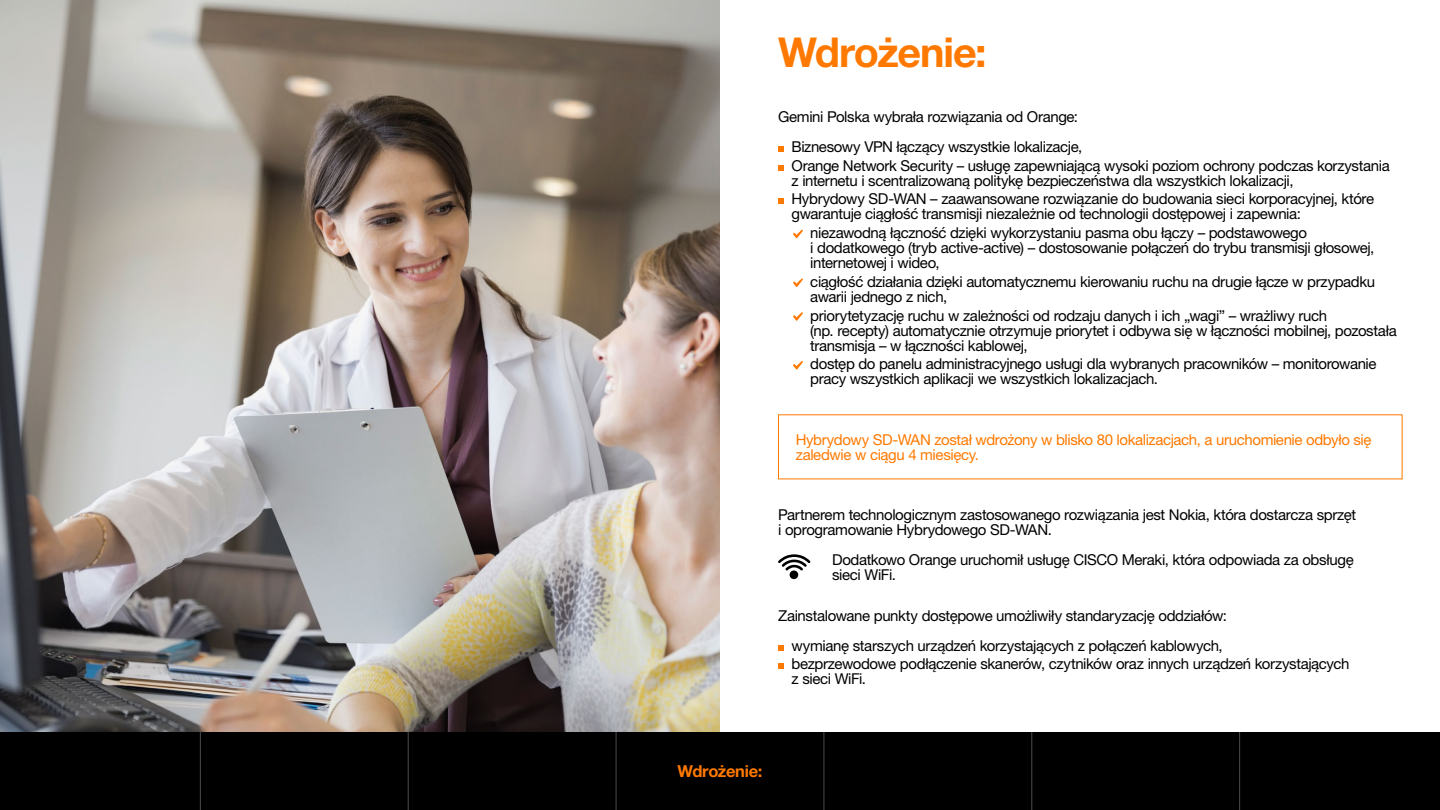
<style>
.page{position:relative;width:1440px;height:810px;background:#fff}
.page>*{position:absolute;margin:0;border:0;box-sizing:border-box;transform-origin:0 0}
.t1{font:700 41.25px "Helvetica Neue LT Pro";letter-spacing:-.025em;color:#ff7900}
.t2{font:700 16.5px "Helvetica Neue LT Pro";letter-spacing:-.015em;color:#ff7900}
.t3{font:15px/15px "Helvetica Neue LT Pro";letter-spacing:-.025em;color:#000}
.t4{font:15px/15px "Helvetica Neue LT Pro";letter-spacing:-.025em;color:#ff7900}
</style>
<div class="page">
<img style="left:0;top:0;width:720px;height:732px">
<svg style="left:778px;top:146px;width:6px;height:6px"></svg>
<svg style="left:778px;top:165px;width:6px;height:6px"></svg>
<svg style="left:778px;top:198px;width:6px;height:6px"></svg>
<svg style="left:793px;top:230px;width:10px;height:8px"></svg>
<svg style="left:793px;top:279px;width:10px;height:8px"></svg>
<svg style="left:793px;top:312px;width:10px;height:9px"></svg>
<svg style="left:793px;top:361px;width:10px;height:8px"></svg>
<svg style="left:778px;top:645px;width:6px;height:6px"></svg>
<svg style="left:778px;top:663px;width:6px;height:6px"></svg>
<svg style="left:778px;top:554px;width:32px;height:17px"></svg>
<div style="left:790px;top:570px;width:8px;height:9px;background:#000;border-radius:50%"></div>
<div style="left:0;top:732px;width:1440px;height:78px;background:#000"></div>
<hr style="left:200px;top:732px;width:1px;height:78px;background:#fff">
<hr style="left:408px;top:732px;width:1px;height:78px;background:#fff">
<hr style="left:616px;top:732px;width:1px;height:78px;background:#fff">
<hr style="left:824px;top:732px;width:1px;height:78px;background:#fff">
<hr style="left:1031px;top:732px;width:1px;height:78px;background:#fff">
<hr style="left:1239px;top:732px;width:1px;height:78px;background:#fff">
<h1 class="t1" style="left:778px;top:27px;width:210px">Wdrożenie:</h1>
<p class="t3" style="left:778px;top:101px;width:306px;line-height:30px;text-align:right">Gemini Polska wybrała rozwiązania od Orange:<br>Biznesowy VPN łączący wszystkie lokalizacje,</p>
<p class="t3" style="left:792px;top:158px;width:600px">Orange Network Security – usługę zapewniającą wysoki poziom ochrony podczas korzystania z internetu i scentralizowaną politykę bezpieczeństwa dla wszystkich lokalizacji,</p>
<p class="t3" style="left:792px;top:191px;width:584px">Hybrydowy SD-WAN – zaawansowane rozwiązanie do budowania sieci korporacyjnej, które gwarantuje ciągłość transmisji niezależnie od technologii dostępowej i zapewnia:</p>
<p class="t3" style="left:810px;top:225px;width:566px">niezawodną łączność dzięki wykorzystaniu pasma obu łączy – podstawowego<br>i dodatkowego (tryb active-active) – dostosowanie połączeń do trybu transmisji głosowej, internetowej i wideo,</p>
<p class="t3" style="left:810px;top:274px;width:566px">ciągłość działania dzięki automatycznemu kierowaniu ruchu na drugie łącze w przypadku awarii jednego z nich,</p>
<p class="t3" style="left:810px;top:308px;width:588px">priorytetyzację ruchu w zależności od rodzaju danych i ich „wagi” – wrażliwy ruch<br>(np. recepty) automatycznie otrzymuje priorytet i odbywa się w łączności mobilnej, pozostała transmisja – w łączności kablowej,</p>
<p class="t3" style="left:810px;top:356px;width:568px">dostęp do panelu administracyjnego usługi dla wybranych pracowników – monitorowanie pracy wszystkich aplikacji we wszystkich lokalizacjach.</p>
<p class="t4" style="left:796px;top:432px;width:577px">Hybrydowy SD-WAN został wdrożony w blisko 80 lokalizacjach, a uruchomienie odbyło się zaledwie w ciągu 4 miesięcy.</p>
<p class="t3" style="left:778px;top:507px;width:580px">Partnerem technologicznym zastosowanego rozwiązania jest Nokia, która dostarcza sprzęt i oprogramowanie Hybrydowego SD-WAN.</p>
<p class="t3" style="left:832px;top:552px;width:523px">Dodatkowo Orange uruchomił usługę CISCO Meraki, która odpowiada za obsługę sieci WiFi.</p>
<p class="t3" style="left:778px;top:600px;width:451px;line-height:30px;text-align:right">Zainstalowane punkty dostępowe umożliwiły standaryzację oddziałów: wymianę starszych urządzeń korzystających z połączeń kablowych,</p>
<p class="t3" style="left:792px;top:656px;width:559px">bezprzewodowe podłączenie skanerów, czytników oraz innych urządzeń korzystających z sieci WiFi.</p>
<p class="t2" style="left:678px;top:761px;width:86px">Wdrożenie:</p>
</div>
